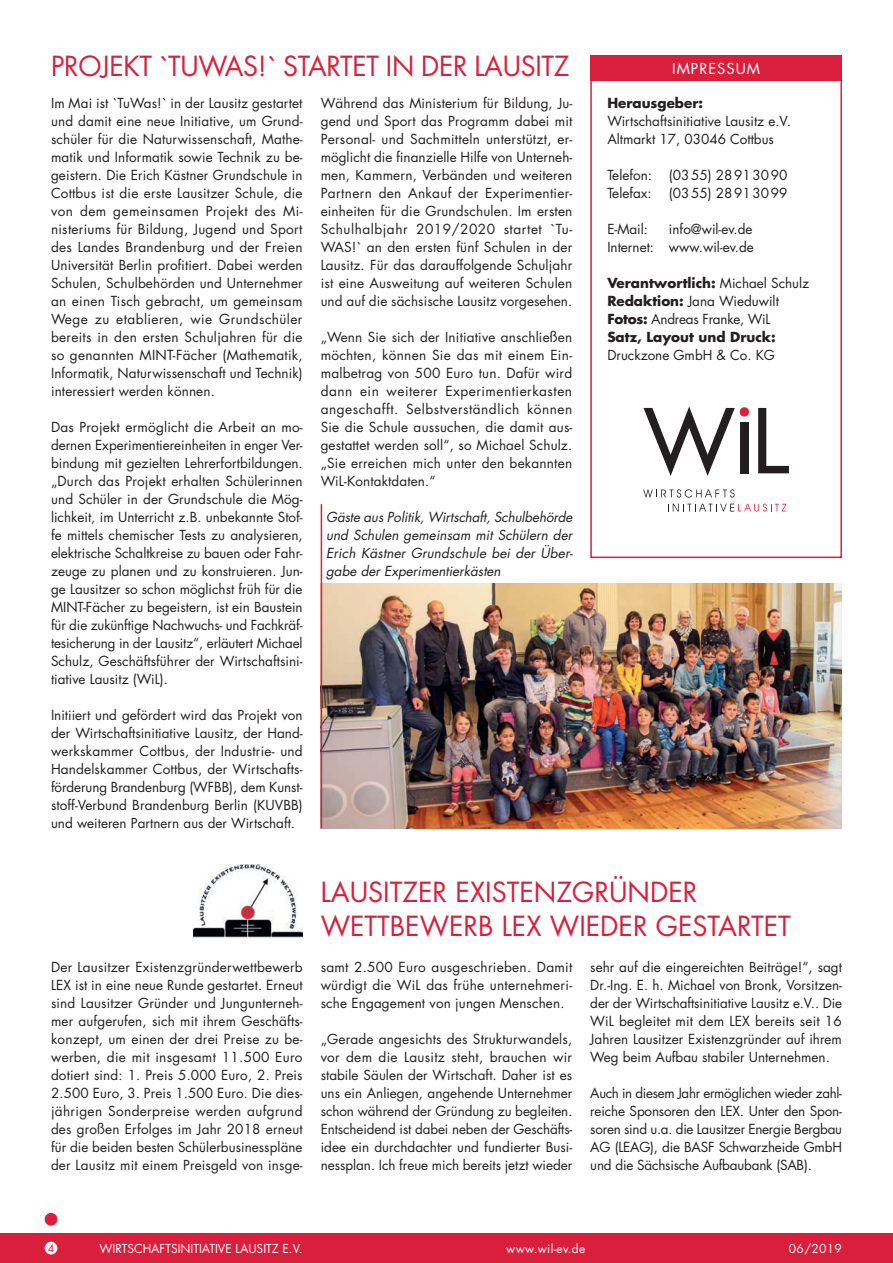
<style>
.page{position:relative;width:893px;height:1263px;background:#fff}
.page>*{position:absolute;margin:0;border:0;box-sizing:border-box;transform-origin:0 0}
.t1{font:27px/34.5px "Futura";color:#da1f3d}
.t2{font:14.7px "Futura";letter-spacing:.07em;color:#fff}
.t3{font:13.5px/18px "Futura";color:#231f20;text-align:justify}
.t4{font:italic 13.5px/18px "Futura";color:#231f20;text-align:justify}
.t5{font:700 13.5px/18px "Futura";color:#231f20}
.t6{font:12px "Futura";color:#fff}
.t7{font:12px "Futura";letter-spacing:.025em;color:#fff}
.t8{font:10.5px "Futura";color:#da1f3d}
.s1{font-weight:400}
</style>
<div class="page">
<div style="left:0;top:1233px;width:893px;height:30px;background:#da1f3d"></div>
<div style="left:45px;top:1242px;width:12px;height:12px;background:#fff;border-radius:50%"></div>
<div style="left:45px;top:1213px;width:12px;height:13px;background:#da1f3d;border-radius:50%"></div>
<div style="left:590px;top:73px;width:252px;height:485px;border:2px solid #da1f3d"></div>
<div style="left:590px;top:55px;width:252px;height:26px;background:#da1f3d"></div>
<svg style="left:758px;top:408px;width:31px;height:65px"></svg>
<svg style="left:643px;top:406px;width:106px;height:70px"></svg>
<svg style="left:643px;top:489px;width:92px;height:9px"></svg>
<svg style="left:668px;top:504px;width:118px;height:8px"></svg>
<img style="left:322px;top:584px;width:520px;height:244px">
<hr style="left:321px;top:504px;width:1px;height:324px;background:#da1f3d">
<img style="left:193px;top:865px;width:110px;height:73px">
<h1 class="t1" style="left:51px;top:49px;width:520px">PROJEKT `TUWAS!` STARTET IN DER LAUSITZ</h1>
<p class="t3" style="left:51px;top:94px;width:253px">Im Mai ist `TuWas!` in der Lausitz gestartet und damit eine neue Initiative, um Grund&shy;schüler für die Naturwissenschaft, Mathe&shy;matik und Informatik sowie Technik zu be&shy;geistern. Die Erich Kästner Grundschule in Cottbus ist die erste Lausitzer Schule, die von dem gemeinsamen Projekt des Mi&shy;nisteriums für Bildung, Jugend und Sport des Landes Brandenburg und der Freien Universität Berlin profitiert. Dabei werden Schulen, Schulbehörden und Unternehmer an einen Tisch gebracht, um gemeinsam Wege zu etablieren, wie Grundschüler bereits in den ersten Schuljahren für die so genannten MINT-Fächer (Mathematik, Informatik, Naturwissenschaft und Technik) interessiert werden können.</p>
<p class="t3" style="left:51px;top:418px;width:253px">Das Projekt ermöglicht die Arbeit an mo&shy;dernen Experimentiereinheiten in enger Ver&shy;bindung mit gezielten Lehrerfortbildungen. „Durch das Projekt erhalten Schülerinnen und Schüler in der Grundschule die Mög&shy;lichkeit, im Unterricht z.B. unbekannte Stof&shy;fe mittels chemischer Tests zu analysieren, elektrische Schaltkreise zu bauen oder Fahr&shy;zeuge zu planen und zu konstruieren. Jun&shy;ge Lausitzer so schon möglichst früh für die MINT-Fächer zu begeistern, ist ein Baustein für die zukünftige Nachwuchs- und Fachkräf&shy;tesicherung in der Lausitz“, erläutert Michael Schulz, Geschäftsführer der Wirtschaftsini&shy;tiative Lausitz (WiL).</p>
<p class="t3" style="left:51px;top:706px;width:253px">Initiiert und gefördert wird das Projekt von der Wirtschaftsinitiative Lausitz, der Hand&shy;werkskammer Cottbus, der Industrie- und Handelskammer Cottbus, der Wirtschafts&shy;förderung Brandenburg (WFBB), dem Kunst&shy;stoff-Verbund Brandenburg Berlin (KUVBB) und weiteren Partnern aus der Wirtschaft.</p>
<p class="t3" style="left:321px;top:94px;width:253px">Während das Ministerium für Bildung, Ju&shy;gend und Sport das Programm dabei mit Personal- und Sachmitteln unterstützt, er&shy;möglicht die finanzielle Hilfe von Unterneh&shy;men, Kammern, Verbänden und weiteren Partnern den Ankauf der Experimentier&shy;einheiten für die Grundschulen. Im ersten Schulhalbjahr 2019/2020 startet `Tu-WAS!` an den ersten fünf Schulen in der Lausitz. Für das darauffolgende Schuljahr ist eine Ausweitung auf weiteren Schulen und auf die sächsische Lausitz vorgesehen.</p>
<p class="t3" style="left:321px;top:328px;width:253px">„Wenn Sie sich der Initiative anschließen möchten, können Sie das mit einem Ein&shy;malbetrag von 500 Euro tun. Dafür wird dann ein weiterer Experimentierkasten angeschafft. Selbstverständlich können Sie die Schule aussuchen, die damit aus&shy;gestattet werden soll“, so Michael Schulz. „Sie erreichen mich unter den bekannten WiL-Kontaktdaten.“</p>
<p class="t4" style="left:326px;top:508px;width:248px">Gäste aus Politik, Wirtschaft, Schulbehörde und Schulen gemeinsam mit Schülern der Erich Kästner Grundschule bei der Über&shy;gabe der Experimentierkästen</p>
<p class="t2" style="left:672px;top:59px;width:89px">IMPRESSUM</p>
<p class="t5" style="left:607px;top:94px;width:97px">Herausgeber:</p>
<p class="t3" style="left:607px;top:112px;width:185px">Wirtschaftsinitiative Lausitz e.V.<br>Altmarkt 17, 03046 Cottbus</p>
<p class="t3" style="left:607px;top:166px;width:46px">Telefon:</p>
<p class="t3" style="left:669px;top:166px;width:120px">(0355) 28913090</p>
<p class="t3" style="left:607px;top:184px;width:46px">Telefax:</p>
<p class="t3" style="left:669px;top:184px;width:120px">(0355) 28913099</p>
<p class="t3" style="left:607px;top:220px;width:42px">E-Mail:</p>
<p class="t3" style="left:607px;top:220px;width:148px;text-align:right">info@wil-ev.de<br>Internet: www.wil-ev.de</p>
<p class="t5" style="left:607px;top:274px;width:203px">Verantwortlich: <span class="s1">Michael Schulz<br></span>Redaktion: <span class="s1">Jana Wieduwilt<br></span>Fotos: <span class="s1">Andreas Franke, WiL<br></span>Satz, Layout und Druck:</p>
<p class="t3" style="left:607px;top:346px;width:169px">Druckzone GmbH &amp; Co. KG</p>
<h1 class="t1" style="left:321px;top:875px;width:472px">LAUSITZER EXISTENZGRÜNDER<br>WETTBEWERB LEX WIEDER GESTARTET</h1>
<p class="t3" style="left:51px;top:958px;width:253px">Der Lausitzer Existenzgründerwettbewerb LEX ist in eine neue Runde gestartet. Erneut sind Lausitzer Gründer und Jungunterneh&shy;mer aufgerufen, sich mit ihrem Geschäfts&shy;konzept, um einen der drei Preise zu be&shy;werben, die mit insgesamt 11.500 Euro dotiert sind: 1. Preis 5.000 Euro, 2. Preis 2.500 Euro, 3. Preis 1.500 Euro. Die dies&shy;jährigen Sonderpreise werden aufgrund des großen Erfolges im Jahr 2018 erneut für die beiden besten Schülerbusinesspläne der Lausitz mit einem Preisgeld von insge-</p>
<p class="t3" style="left:321px;top:958px;width:253px">samt 2.500 Euro ausgeschrieben. Damit würdigt die WiL das frühe unternehmeri&shy;sche Engagement von jungen Menschen.</p>
<p class="t3" style="left:321px;top:1030px;width:253px">„Gerade angesichts des Strukturwandels, vor dem die Lausitz steht, brauchen wir stabile Säulen der Wirtschaft. Daher ist es uns ein Anliegen, angehende Unternehmer schon während der Gründung zu begleiten.<br>Entscheidend ist dabei neben der Geschäfts&shy;idee ein durchdachter und fundierter Busi&shy;nessplan. Ich freue mich bereits jetzt wieder</p>
<p class="t3" style="left:590px;top:958px;width:253px">sehr auf die eingereichten Beiträge!“, sagt Dr.-Ing. E. h. Michael von Bronk, Vorsitzen&shy;der der Wirtschaftsinitiative Lausitz e.V.. Die WiL begleitet mit dem LEX bereits seit 16<br>Jahren Lausitzer Existenzgründer auf ihrem Weg beim Aufbau stabiler Unternehmen.</p>
<p class="t3" style="left:590px;top:1084px;width:253px">Auch in diesem Jahr ermöglichen wieder zahl&shy;reiche Sponsoren den LEX. Unter den Spon&shy;soren sind u.a. die Lausitzer Energie Bergbau AG (LEAG), die BASF Schwarzheide GmbH und die Sächsische Aufbaubank (SAB).</p>
<p class="t8" style="left:48px;top:1241px;width:8px">4</p>
<p class="t6" style="left:100px;top:1240px;width:205px">WIRTSCHAFTSINITIATIVE LAUSITZ E.V.</p>
<p class="t7" style="left:506px;top:1240px;width:81px">www.wil-ev.de</p>
<p class="t6" style="left:789px;top:1240px;width:54px">06/2019</p>
</div>
